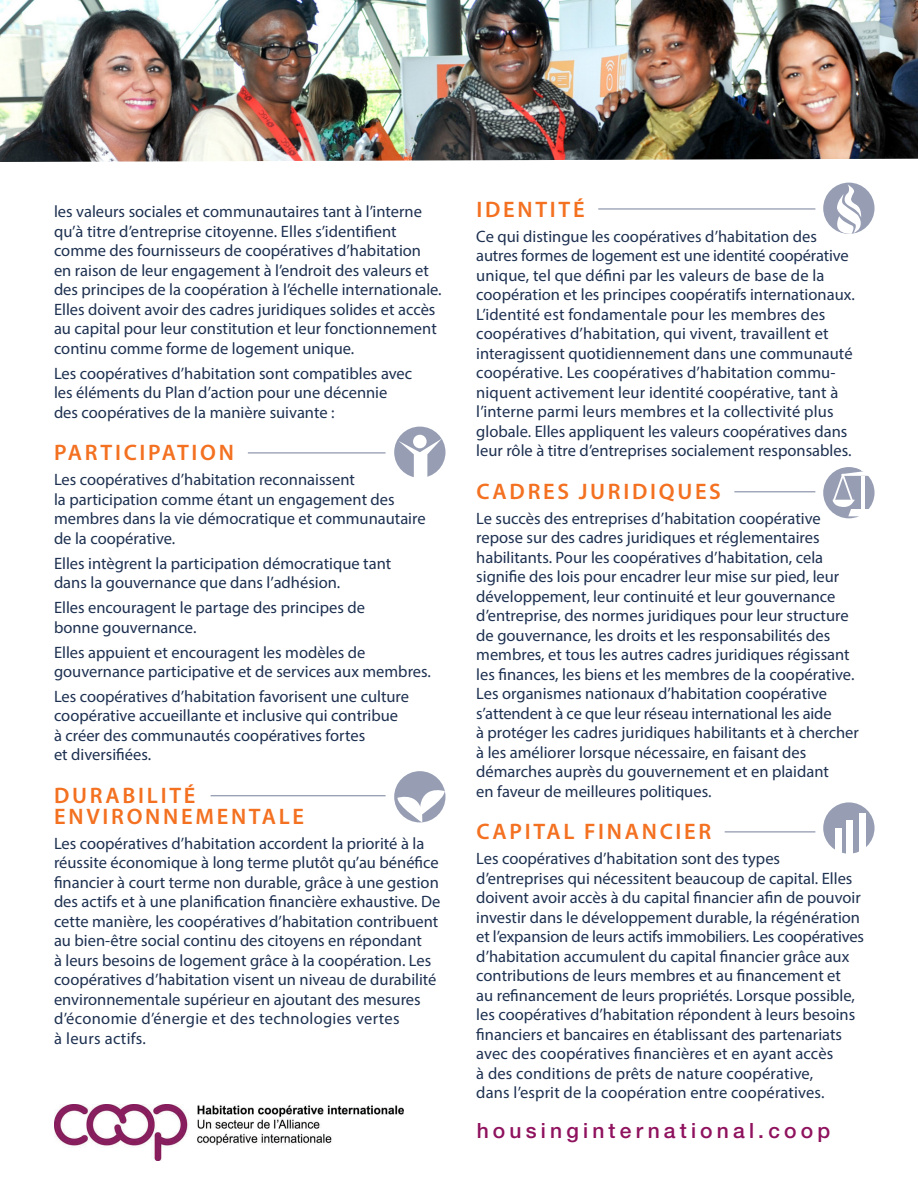
<style>
.page{position:relative;width:918px;height:1188px;background:#fff}
.page>*{position:absolute;margin:0;border:0;box-sizing:border-box;transform-origin:0 0}
.t1{font:600 22.5px/21px "Myriad Pro";letter-spacing:.12em;color:#f37121}
.t2{font:500 21px "Helvetica Neue";letter-spacing:.2em;color:#8f125e}
.t3{font:16.5px/19.5px "Myriad Pro";color:#1e3151}
</style>
<div class="page">
<img style="left:0;top:0;width:918px;height:162px">
<hr style="left:248px;top:453px;width:138px;height:1px;background:#757f99">
<div style="left:394px;top:427px;width:51px;height:51px;background:#979eb4;border-radius:50%"></div>
<svg style="left:399px;top:439px;width:43px;height:39px"></svg>
<div style="left:413px;top:435px;width:14px;height:13px;background:#fff;border-radius:50%"></div>
<hr style="left:211px;top:795px;width:175px;height:1px;background:#757f99">
<div style="left:394px;top:771px;width:51px;height:51px;background:#979eb4;border-radius:50%"></div>
<svg style="left:397px;top:783px;width:48px;height:39px"></svg>
<hr style="left:725px;top:832px;width:90px;height:1px;background:#757f99">
<div style="left:823px;top:802px;width:52px;height:52px;background:#979eb4;border-radius:50%"></div>
<div style="left:835px;top:828px;width:6px;height:26px;background:#fff"></div>
<div style="left:847px;top:821px;width:6px;height:40px;background:#fff"></div>
<div style="left:860px;top:813px;width:6px;height:41px;background:#fff"></div>
<hr style="left:734px;top:491px;width:81px;height:1px;background:#757f99">
<div style="left:823px;top:467px;width:52px;height:51px;background:#979eb4;border-radius:50%"></div>
<svg style="left:833px;top:471px;width:42px;height:45px"></svg>
<hr style="left:598px;top:209px;width:217px;height:1px;background:#757f99">
<div style="left:823px;top:183px;width:52px;height:51px;background:#979eb4;border-radius:50%"></div>
<svg style="left:831px;top:184px;width:34px;height:50px"></svg>
<img style="left:54px;top:1104px;width:349px;height:56px">
<p class="t3" style="left:54px;top:202px;width:389px">les valeurs sociales et communautaires tant à l’interne qu’à titre d’entreprise citoyenne. Elles s’identifient comme des fournisseurs de coopératives d’habitation en raison de leur engagement à l’endroit des valeurs et des principes de la coopération à l’échelle internationale.<br>Elles doivent avoir des cadres juridiques solides et accès au capital pour leur constitution et leur fonctionnement continu comme forme de logement unique.</p>
<p class="t3" style="left:54px;top:363px;width:360px">Les coopératives d’habitation sont compatibles avec les éléments du Plan d’action pour une décennie des coopératives de la manière suivante :</p>
<p class="t1" style="left:54px;top:442px;width:181px">PARTICIPATION</p>
<p class="t3" style="left:54px;top:470px;width:373px">Les coopératives d’habitation reconnaissent<br>la participation comme étant un engagement des membres dans la vie démocratique et communautaire de la coopérative.</p>
<p class="t3" style="left:54px;top:553px;width:339px">Elles intègrent la participation démocratique tant dans la gouvernance que dans l’adhésion.</p>
<p class="t3" style="left:54px;top:598px;width:313px">Elles encouragent le partage des principes de bonne gouvernance.</p>
<p class="t3" style="left:54px;top:642px;width:378px">Elles appuient et encouragent les modèles de gouvernance participative et de services aux membres.</p>
<p class="t3" style="left:54px;top:686px;width:357px">Les coopératives d’habitation favorisent une culture coopérative accueillante et inclusive qui contribue à créer des communautés coopératives fortes<br>et diversifiées.</p>
<p class="t1" style="left:54px;top:784px;width:251px">DURABILITÉ<br>ENVIRONNEMENTALE</p>
<p class="t3" style="left:54px;top:833px;width:388px">Les coopératives d’habitation accordent la priorité à la réussite économique à long terme plutôt qu’au bénéfice financier à court terme non durable, grâce à une gestion des actifs et à une planification financière exhaustive. De cette manière, les coopératives d’habitation contribuent au bien-être social continu des citoyens en répondant<br>à leurs besoins de logement grâce à la coopération. Les coopératives d’habitation visent un niveau de durabilité environnementale supérieur en ajoutant des mesures d’économie d’énergie et des technologies vertes<br>à leurs actifs.</p>
<p class="t1" style="left:477px;top:198px;width:110px">IDENTITÉ</p>
<p class="t3" style="left:476px;top:226px;width:380px">Ce qui distingue les coopératives d’habitation des autres formes de logement est une identité coopérative unique, tel que défini par les valeurs de base de la coopération et les principes coopératifs internationaux.<br>L’identité est fondamentale pour les membres des coopératives d’habitation, qui vivent, travaillent et interagissent quotidiennement dans une communauté coopérative. Les coopératives d’habitation commu&shy;niquent activement leur identité coopérative, tant à l’interne parmi leurs membres et la collectivité plus globale. Elles appliquent les valeurs coopératives dans leur rôle à titre d’entreprises socialement responsables.</p>
<p class="t1" style="left:477px;top:480px;width:246px">CADRES JURIDIQUES</p>
<p class="t3" style="left:476px;top:508px;width:384px">Le succès des entreprises d’habitation coopérative repose sur des cadres juridiques et réglementaires habilitants. Pour les coopératives d’habitation, cela signifie des lois pour encadrer leur mise sur pied, leur développement, leur continuité et leur gouvernance d’entreprise, des normes juridiques pour leur structure de gouvernance, les droits et les responsabilités des membres, et tous les autres cadres juridiques régissant les finances, les biens et les membres de la coopérative.<br>Les organismes nationaux d’habitation coopérative s’attendent à ce que leur réseau international les aide<br>à protéger les cadres juridiques habilitants et à chercher à les améliorer lorsque nécessaire, en faisant des démarches auprès du gouvernement et en plaidant<br>en faveur de meilleures politiques.</p>
<p class="t1" style="left:477px;top:821px;width:236px">CAPITAL FINANCIER</p>
<p class="t3" style="left:476px;top:849px;width:389px">Les coopératives d’habitation sont des types d’entreprises qui nécessitent beaucoup de capital. Elles doivent avoir accès à du capital financier afin de pouvoir investir dans le développement durable, la régénération et l’expansion de leurs actifs immobiliers. Les coopératives d’habitation accumulent du capital financier grâce aux contributions de leurs membres et au financement et<br>au refinancement de leurs propriétés. Lorsque possible, les coopératives d’habitation répondent à leurs besoins financiers et bancaires en établissant des partenariats avec des coopératives financières et en ayant accès<br>à des conditions de prêts de nature coopérative,<br>dans l’esprit de la coopération entre coopératives.</p>
<p class="t2" style="left:477px;top:1118px;width:355px">housinginternational.coop</p>
</div>
